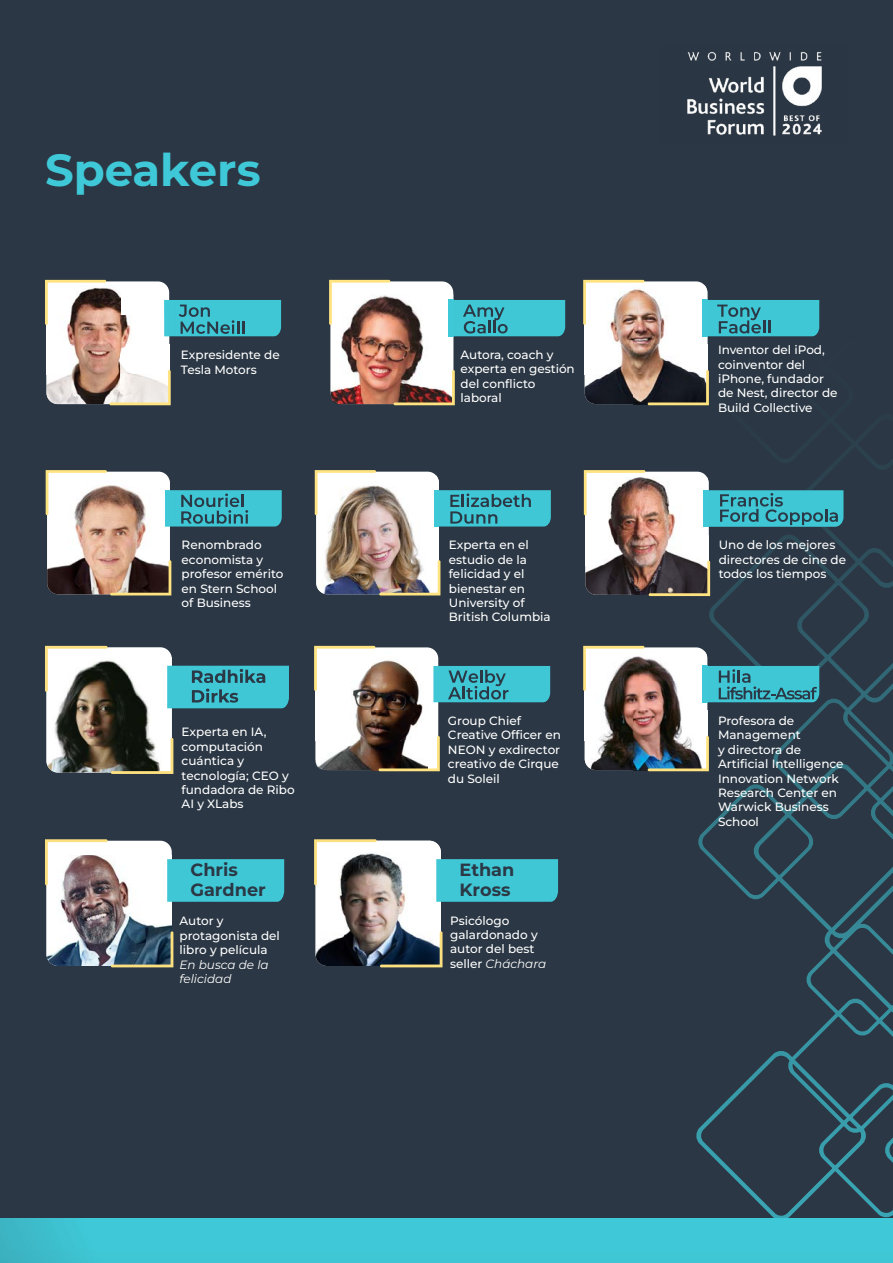
<style>
.page{position:relative;width:893px;height:1263px;background:#2b3744}
.page>*{position:absolute;margin:0;border:0;box-sizing:border-box;transform-origin:0 0}
.t1{font:700 45px "Montserrat";color:#3fc8d7}
.t2{font:700 17.7px/19.6px "Montserrat";color:#2b3845}
.t3{font:500 12px/14.4px "Montserrat";color:#fff}
.t4{font:italic 12px/14.4px "Montserrat";color:#fff}
.s1{font-weight:400;font-style:italic}
</style>
<div class="page">
<img style="left:687px;top:52px;width:135px;height:84px">
<svg style="left:693px;top:311px;width:200px;height:907px"></svg>
<div style="left:0;top:1218px;width:893px;height:45px;background:#3fc8d7"></div>
<svg style="left:45px;top:280px;width:236px;height:125px"></svg>
<svg style="left:314px;top:839px;width:244px;height:128px"></svg>
<svg style="left:584px;top:470px;width:259px;height:126px"></svg>
<img style="left:45px;top:839px;width:239px;height:128px">
<svg style="left:45px;top:646px;width:244px;height:128px"></svg>
<svg style="left:583px;top:646px;width:236px;height:125px"></svg>
<svg style="left:583px;top:280px;width:236px;height:125px"></svg>
<svg style="left:314px;top:646px;width:236px;height:125px"></svg>
<img style="left:329px;top:280px;width:236px;height:125px">
<svg style="left:46px;top:470px;width:236px;height:125px"></svg>
<img style="left:315px;top:470px;width:236px;height:125px">
<h1 class="t1" style="left:45px;top:140px;width:217px">Speakers</h1>
<p class="t3" style="left:181px;top:347px;width:100px">Expresidente de<br>Tesla Motors</p>
<p class="t3" style="left:460px;top:347px;width:116px">Autora, coach y experta en gestión del conflicto laboral</p>
<p class="t3" style="left:182px;top:538px;width:103px">Renombrado economista y profesor emérito en Stern School of Business</p>
<p class="t3" style="left:449px;top:538px;width:103px">Experta en el estudio de la felicidad y el bienestar en<br>University of<br>British Columbia</p>
<p class="t3" style="left:182px;top:725px;width:115px">Experta en IA, computación cuántica y tecnología; CEO y fundadora de Ribo<br>AI y XLabs</p>
<h2 class="t2" style="left:190px;top:860px;width:77px">Chris<br>Gardner</h2>
<p class="t3" style="left:180px;top:914px;width:102px">Autor y protagonista del libro y película</p>
<p class="t4" style="left:180px;top:957px;width:91px">En busca de la felicidad</p>
<p class="t3" style="left:448px;top:713px;width:114px">Group Chief<br>Creative Officer en<br>NEON y exdirector creativo de Cirque du Soleil</p>
<h2 class="t2" style="left:459px;top:860px;width:56px">Ethan<br>Kross</h2>
<p class="t3" style="left:450px;top:913px;width:98px">Psicólogo galardonado y autor del best seller <span class="s1">Cháchara</span></p>
<p class="t3" style="left:718px;top:342px;width:121px">Inventor del iPod, coinventor del iPhone, fundador de Nest, director de<br>Build Collective</p>
<p class="t3" style="left:719px;top:538px;width:129px">Uno de los mejores directores de cine de todos los tiempos</p>
<p class="t3" style="left:718px;top:713px;width:127px">Profesora de<br>Management<br>y directora de<br>Artificial Intelligence<br>Innovation Network<br>Research Center en<br>Warwick Business<br>School</p>
</div>
